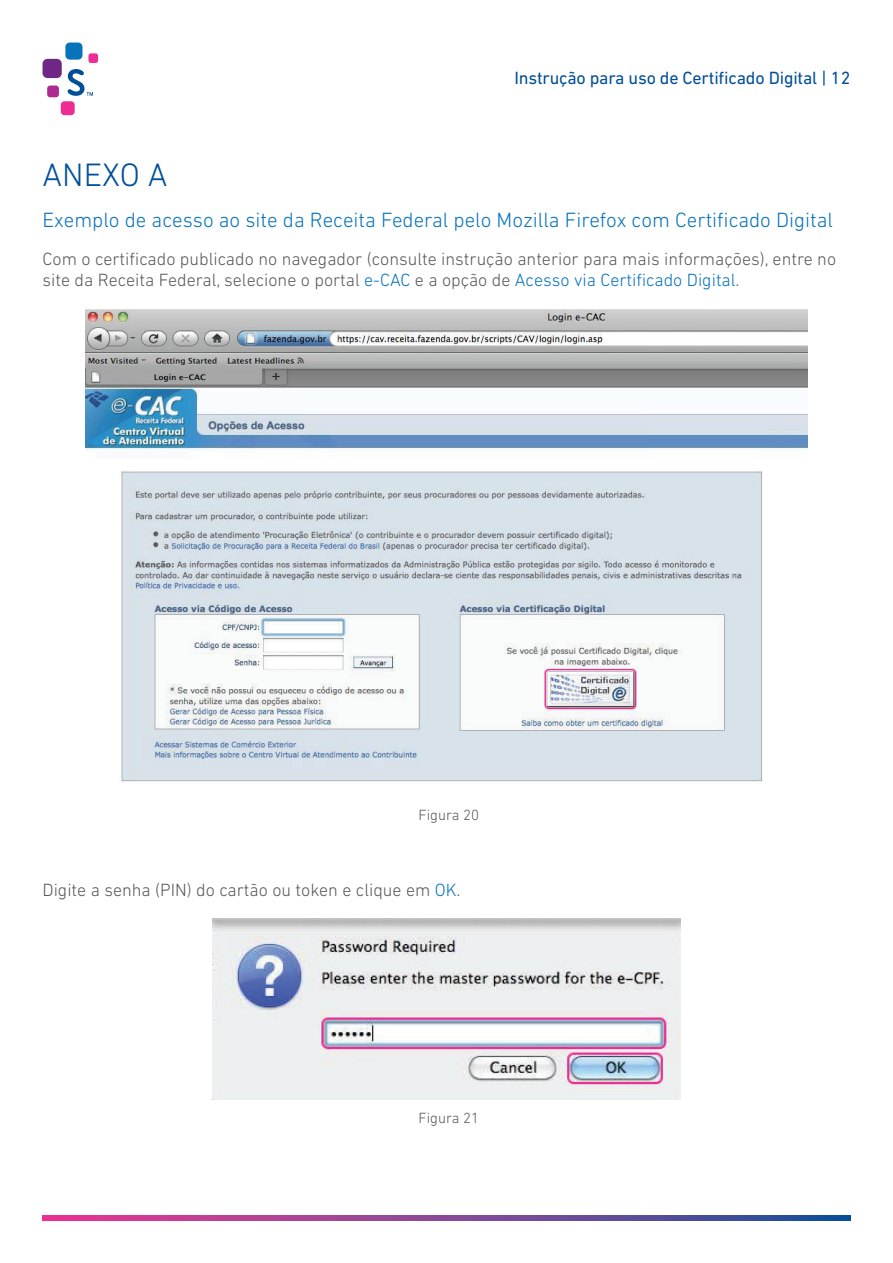
<style>
.page{position:relative;width:893px;height:1263px;background:#fff}
.page>*{position:absolute;margin:0;border:0;box-sizing:border-box;transform-origin:0 0}
.t1{font:300 33px "DIN Next LT Pro";color:#014e99}
.t2{font:300 21px "DIN Next LT Pro";color:#0773bb}
.t3{font:300 18px/21px "DIN Next LT Pro";color:#57585a}
.t4{font:18px "DIN Next LT Pro";letter-spacing:-.01em;color:#014e99}
.t5{font:300 15px "DIN Next LT Pro";color:#57585a}
.s1{color:#0773bb}
</style>
<div class="page">
<div style="left:65px;top:43px;width:17px;height:17px;background:#0773bb;border-radius:4px"></div>
<div style="left:43px;top:59px;width:19px;height:19px;background:#6f2786;border-radius:5px"></div>
<div style="left:47px;top:86px;width:12px;height:11px;background:#ac2b91;border-radius:3px"></div>
<div style="left:61px;top:101px;width:14px;height:14px;background:#ed2d94;border-radius:4px"></div>
<div style="left:88px;top:53px;width:10px;height:10px;background:#ed2d94;border-radius:2px"></div>
<svg style="left:67px;top:69px;width:26px;height:27px"></svg>
<svg style="left:43px;top:1215px;width:807px;height:5px;background:#854697"></svg>
<img style="left:85px;top:309px;width:723px;height:473px">
<img style="left:213px;top:918px;width:467px;height:181px">
<p class="t4" style="left:514px;top:68px;width:338px">Instrução para uso de Certificado Digital | 12</p>
<h1 class="t1" style="left:43px;top:156px;width:127px">ANEXO A</h1>
<p class="t2" style="left:43px;top:208px;width:792px">Exemplo de acesso ao site da Receita Federal pelo Mozilla Firefox com Certificado Digital</p>
<p class="t3" style="left:43px;top:249px;width:795px">Com o certificado publicado no navegador (consulte instrução anterior para mais informações), entre no site da Receita Federal, selecione o portal <span class="s1">e-CAC</span> e a opção de <span class="s1">Acesso via Certificado Digital</span>.</p>
<p class="t5" style="left:418px;top:806px;width:62px">Figura 20</p>
<p class="t3" style="left:43px;top:879px;width:419px">Digite a senha (PIN) do cartão ou token e clique em <span class="s1">OK</span>.</p>
<p class="t5" style="left:418px;top:1109px;width:62px">Figura 21</p>
</div>
